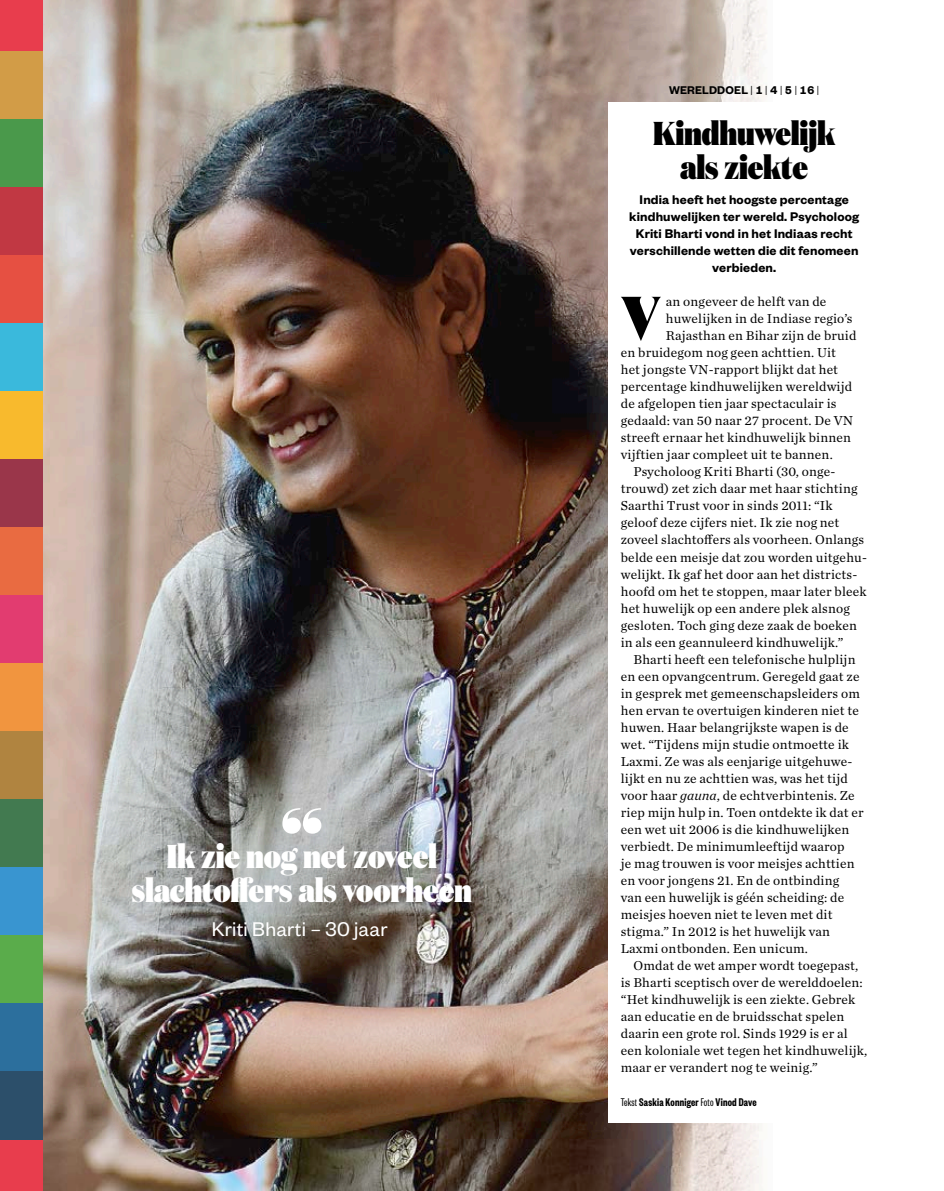
<style>
.page{position:relative;width:944px;height:1191px;background:#fff}
.page>*{position:absolute;margin:0;border:0;box-sizing:border-box;transform-origin:0 0}
.t1{font:900 62.1px "Domaine Display Condensed";color:#000}
.t2{font:900 33px/34px "Domaine Display Condensed";letter-spacing:-.005em;color:#fff;text-align:center}
.t3{font:900 33px/34px "Domaine Display Condensed";letter-spacing:-.005em;color:#000;text-align:center}
.t4{font:21.75px "Founders Grotesk";letter-spacing:.01em;color:#fff}
.t5{font:600 13.8px/17px "Founders Grotesk";letter-spacing:.015em;color:#000;text-align:center}
.t6{font:13.5px "Chronicle Text G1";letter-spacing:.015em;color:#000}
.t7{font:600 12.3px "Founders Grotesk X Cond";letter-spacing:.02em;color:#000}
.t8{font:600 12.3px "Founders Grotesk";letter-spacing:.015em;color:#000}
.t9{font:300 12.3px "Founders Grotesk";color:#000}
.s1{font-weight:300}
.s2{font-style:italic}
.s3{font-weight:400}
</style>
<div class="page">
<img style="left:43px;top:0;width:724px;height:1191px">
<div style="left:608px;top:102px;width:272px;height:1021px;background:#fff"></div>
<div style="left:0;top:0;width:43px;height:51px;background:#e83d4d"></div>
<div style="left:0;top:1140px;width:43px;height:51px;background:#e83d4d"></div>
<div style="left:0;top:51px;width:43px;height:68px;background:#d29c47"></div>
<div style="left:0;top:119px;width:43px;height:68px;background:#4a994b"></div>
<div style="left:0;top:187px;width:43px;height:68px;background:#c13843"></div>
<div style="left:0;top:255px;width:43px;height:68px;background:#e65042"></div>
<div style="left:0;top:323px;width:43px;height:68px;background:#3ab9dc"></div>
<div style="left:0;top:391px;width:43px;height:68px;background:#f8ba2d"></div>
<div style="left:0;top:459px;width:43px;height:68px;background:#9a364a"></div>
<div style="left:0;top:527px;width:43px;height:68px;background:#e96b41"></div>
<div style="left:0;top:595px;width:43px;height:68px;background:#e23c70"></div>
<div style="left:0;top:663px;width:43px;height:68px;background:#f1953f"></div>
<div style="left:0;top:731px;width:43px;height:68px;background:#b08440"></div>
<div style="left:0;top:799px;width:43px;height:68px;background:#427a50"></div>
<div style="left:0;top:867px;width:43px;height:68px;background:#3995d0"></div>
<div style="left:0;top:935px;width:43px;height:68px;background:#5aac4b"></div>
<div style="left:0;top:1003px;width:43px;height:68px;background:#2c6f9d"></div>
<div style="left:0;top:1071px;width:43px;height:69px;background:#2c4f6a"></div>
<svg style="left:282px;top:808px;width:39px;height:25px"></svg>
<svg style="left:756px;top:86px;width:6px;height:8px"></svg>
<h2 class="t2" style="left:132px;top:839px;width:342px">Ik zie nog net zoveel slachtoffers als voorheen</h2>
<h3 class="t4" style="left:212px;top:915px;width:177px">Kriti Bharti – 30 jaar</h3>
<p class="t8" style="left:669px;top:82px;width:129px">WERELDDOEL <span class="s1">| | | |</span></p>
<p class="t9" style="left:817px;top:82px;width:4px">|</p>
<h2 class="t3" style="left:653px;top:117px;width:184px">Kindhuwelijk als ziekte</h2>
<p class="t5" style="left:629px;top:191px;width:231px">India heeft het hoogste percentage kind huwelijken ter wereld. Psycholoog<br>Kriti Bharti vond in het Indiaas recht verschillende wetten die dit fenomeen verbieden.</p>
<h1 class="t1" style="left:621px;top:279px;width:41px">V</h1>
<p class="t6" style="left:666px;top:291px;width:162px">an ongeveer de helft van de</p>
<p class="t6" style="left:666px;top:308px;width:188px">huwelijken in de Indiase regio’s</p>
<p class="t6" style="left:666px;top:325px;width:192px">Rajasthan en Bihar zijn de bruid</p>
<p class="t6" style="left:621px;top:342px;width:217px">en bruidegom nog geen achttien. Uit</p>
<p class="t6" style="left:621px;top:359px;width:219px">het jongste VN-rapport blijkt dat het</p>
<p class="t6" style="left:621px;top:376px;width:233px">percentage kindhuwelijken wereldwijd</p>
<p class="t6" style="left:621px;top:394px;width:217px">de afgelopen tien jaar spectaculair is</p>
<p class="t6" style="left:621px;top:411px;width:234px">gedaald: van 50 naar 27 procent. De VN</p>
<p class="t6" style="left:621px;top:428px;width:232px">streeft ernaar het kindhuwelijk binnen</p>
<p class="t6" style="left:621px;top:445px;width:213px">vijftien jaar compleet uit te bannen.</p>
<p class="t6" style="left:634px;top:462px;width:203px">Psycholoog Kriti Bharti (30, onge-</p>
<p class="t6" style="left:621px;top:479px;width:238px">trouwd) zet zich daar met haar stichting</p>
<p class="t6" style="left:621px;top:496px;width:213px">Saarthi Trust voor in sinds 2011: “Ik</p>
<p class="t6" style="left:621px;top:513px;width:220px">geloof deze cijfers niet. Ik zie nog net</p>
<p class="t6" style="left:621px;top:530px;width:245px">zoveel slachtoffers als voorheen. Onlangs</p>
<p class="t6" style="left:621px;top:547px;width:248px">belde een meisje dat zou worden uitgehu-</p>
<p class="t6" style="left:621px;top:564px;width:238px">welijkt. Ik gaf het door aan het districts-</p>
<p class="t6" style="left:621px;top:581px;width:247px">hoofd om het te stoppen, maar later bleek</p>
<p class="t6" style="left:621px;top:598px;width:231px">het huwelijk op een andere plek alsnog</p>
<p class="t6" style="left:621px;top:615px;width:238px">gesloten. Toch ging deze zaak de boeken</p>
<p class="t6" style="left:621px;top:632px;width:224px">in als een geannuleerd kindhuwelijk.”</p>
<p class="t6" style="left:634px;top:649px;width:223px">Bharti heeft een telefonische hulplijn</p>
<p class="t6" style="left:621px;top:666px;width:240px">en een opvangcentrum. Geregeld gaat ze</p>
<p class="t6" style="left:621px;top:683px;width:241px">in gesprek met gemeenschapsleiders om</p>
<p class="t6" style="left:621px;top:700px;width:240px">hen ervan te overtuigen kinderen niet te</p>
<p class="t6" style="left:621px;top:717px;width:229px">huwen. Haar belangrijkste wapen is de</p>
<p class="t6" style="left:621px;top:734px;width:230px">wet. “Tijdens mijn studie ontmoette ik</p>
<p class="t6" style="left:621px;top:751px;width:233px">Laxmi. Ze was als eenjarige uitgehuwe-</p>
<p class="t6" style="left:621px;top:768px;width:229px">lijkt en nu ze achttien was, was het tijd</p>
<p class="t6" style="left:621px;top:785px;width:235px">voor haar <span class="s2">gauna</span>, de echtverbintenis. Ze</p>
<p class="t6" style="left:621px;top:802px;width:244px">riep mijn hulp in. Toen ontdekte ik dat er</p>
<p class="t6" style="left:621px;top:819px;width:230px">een wet uit 2006 is die kindhuwelijken</p>
<p class="t6" style="left:621px;top:836px;width:225px">verbiedt. De minimumleeftijd waarop</p>
<p class="t6" style="left:621px;top:853px;width:235px">je mag trouwen is voor meisjes achttien</p>
<p class="t6" style="left:621px;top:870px;width:220px">en voor jongens 21. En de ontbinding</p>
<p class="t6" style="left:621px;top:887px;width:225px">van een huwelijk is géén scheiding: de</p>
<p class="t6" style="left:621px;top:904px;width:213px">meisjes hoeven niet te leven met dit</p>
<p class="t6" style="left:621px;top:921px;width:211px">stigma.” In 2012 is het huwelijk van</p>
<p class="t6" style="left:621px;top:938px;width:189px">Laxmi ontbonden. Een unicum.</p>
<p class="t6" style="left:634px;top:955px;width:226px">Omdat de wet amper wordt toegepast,</p>
<p class="t6" style="left:621px;top:972px;width:243px">is Bharti sceptisch over de werelddoelen:</p>
<p class="t6" style="left:621px;top:989px;width:236px">“Het kind huwelijk is een ziekte. Gebrek</p>
<p class="t6" style="left:621px;top:1006px;width:225px">aan educatie en de bruidsschat spelen</p>
<p class="t6" style="left:621px;top:1023px;width:228px">daarin een grote rol. Sinds 1929 is er al</p>
<p class="t6" style="left:621px;top:1040px;width:248px">een koloniale wet tegen het kindhuwelijk,</p>
<p class="t6" style="left:621px;top:1057px;width:198px">maar er verandert nog te weinig.”</p>
<p class="t7" style="left:621px;top:1094px;width:137px"><span class="s3">Tekst</span>Saskia Konniger <span class="s3">Foto</span> Vinod Dave</p>
</div>
